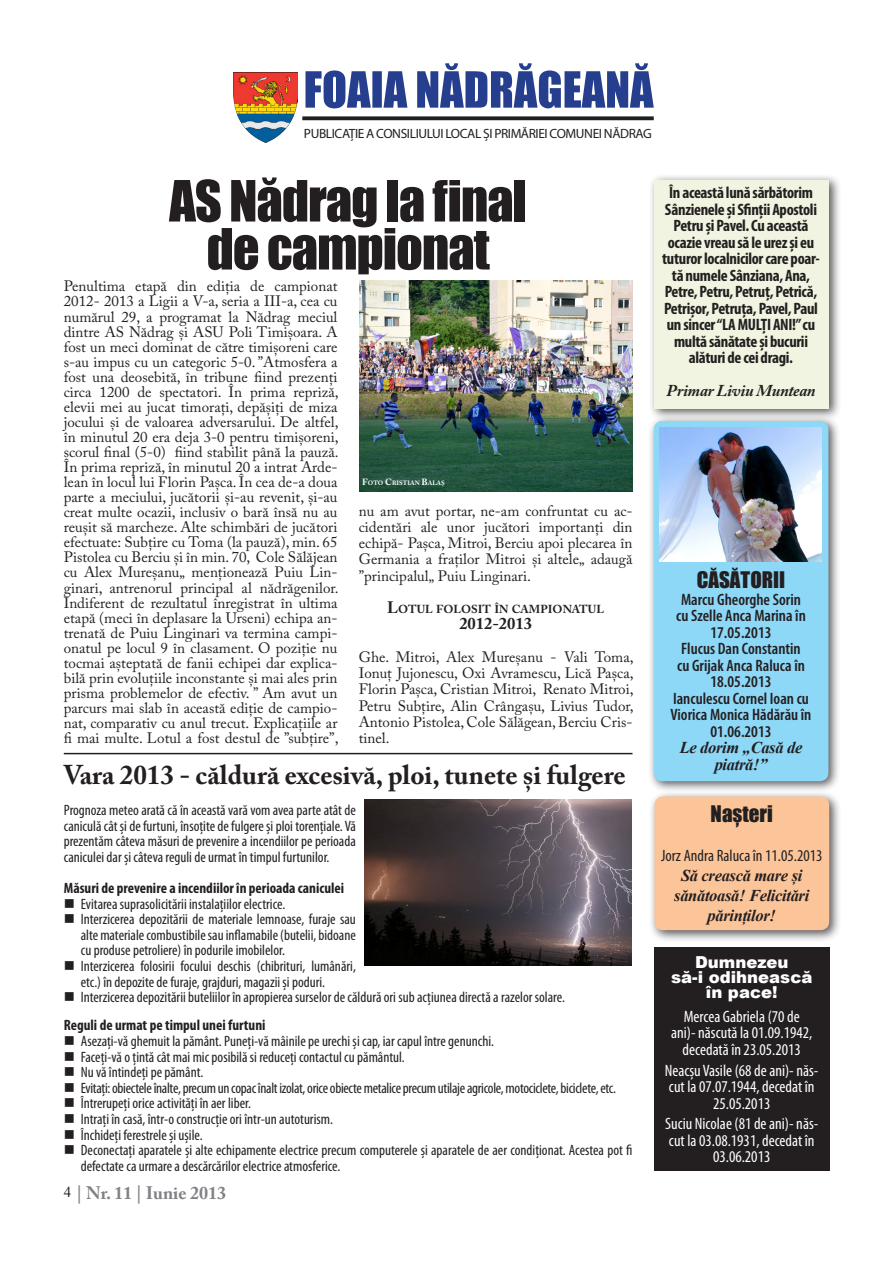
<style>
.page{position:relative;width:893px;height:1263px;background:#fff}
.page>*{position:absolute;margin:0;border:0;box-sizing:border-box;transform-origin:0 0}
.titlu_mare{font:52.5px/48px "Impact";letter-spacing:-.02em;color:#231f20;text-align:center}
.text{font:700 27px "Adobe Caslon Pro";color:#231f20}
.t1{font:21px "Impact";color:#231f20}
.t2{font:700 18px "Adobe Caslon Pro";color:#808285}
.text-2{font:700 condensed 16.5px/16.5px "Myriad Pro";letter-spacing:-.02em;color:#231f20;text-align:center}
.text-3{font:condensed 16.5px/16.5px "Myriad Pro";color:#fff;text-align:center}
.t3{font:600 condensed 16.5px/16.5px "Myriad Pro";color:#231f20;text-align:center}
.t4{font:italic 700 16.5px/19.8px "Times New Roman";letter-spacing:-.02em;color:#231f20;text-align:center}
.text-4{font:900 16.5px/15px "Arial";color:#fff;text-align:center}
.t5{font:condensed 16.5px "Myriad Pro";color:#231f20}
.text-5{font:italic 700 16.5px "Adobe Caslon Pro";letter-spacing:-.02em;color:#231f20}
.text-6{font:700 16.5px "Adobe Caslon Pro";color:#231f20}
.text-7{font:15px/15px "Adobe Caslon Pro";color:#231f20;text-align:justify}
.text-8{font:condensed 15px/15.6px "Myriad Pro";color:#231f20;text-align:justify}
.text-9{font:condensed 15px "Myriad Pro";letter-spacing:-.02em;color:#231f20}
.text-10{font:700 condensed 15px "Myriad Pro";color:#231f20}
.t6{font:15px "Times New Roman";color:#231f20}
.t7{font:13.5px "Myriad Pro";letter-spacing:-.03em;color:#231f20}
.text-11{font:700 11.55px "Adobe Caslon Pro";color:#231f20}
.text-12{font:700 6.3px "Adobe Caslon Pro";color:#fff}
.s1{font-size:9px}
.s2{font-size:16.5px}
</style>
<div class="page">
<img style="left:359px;top:281px;width:274px;height:211px">
<div style="left:648px;top:415px;width:193px;height:379px;background:#231f20;opacity:.75"></div>
<div style="left:654px;top:421px;width:174px;height:360px;background:#8dd7f7;border-radius:9px"></div>
<div style="left:649px;top:790px;width:192px;height:152px;background:#231f20;opacity:.75"></div>
<div style="left:654px;top:796px;width:175px;height:134px;background:#fcc599;border-radius:9px"></div>
<div style="left:649px;top:174px;width:192px;height:246px;background:#231f20;opacity:.75"></div>
<div style="left:654px;top:180px;width:175px;height:228px;background:#f0f4e0"></div>
<svg style="left:302px;top:116px;width:352px;height:4px"></svg>
<img style="left:234px;top:72px;width:63px;height:70px">
<svg style="left:305px;top:63px;width:349px;height:45px"></svg>
<div style="left:654px;top:947px;width:176px;height:224px;background:#231f20"></div>
<img style="left:659px;top:428px;width:163px;height:133px">
<hr style="left:64px;top:753px;width:568px;height:1px;background:#231f20">
<img style="left:364px;top:800px;width:267px;height:166px">
<p class="t7" style="left:304px;top:126px;width:349px">PUBLICAȚIE A CONSILIULUI LOCAL ȘI PRIMĂRIEI COMUNEI NĂDRAG</p>
<p class="titlu_mare" style="left:169px;top:176px;width:359px">AS Nădrag la final de campionat</p>
<p class="text-7" style="left:64px;top:279px;width:276px">Penultima etapă din ediția de campionat 2012- 2013 a Ligii a V-a, seria a III-a, cea cu numărul 29, a programat la Nădrag meciul dintre AS Nădrag și ASU Poli Timișoara. A fost un meci dominat de către timișoreni care s-au impus cu un categoric 5-0. ”Atmosfera a fost una deosebită, în tribune fiind prezenți circa 1200 de spectatori. În prima repriză, elevii mei au jucat timorați, depășiți de miza jocului și de valoarea adversarului. De altfel, în minutul 20 era deja 3-0 pentru timișoreni, scorul final (5-0) fiind stabilit până la pauză.<br>În prima repriză, în minutul 20 a intrat Arde&shy;lean în locul lui Florin Pașca. În cea de-a doua parte a meciului, jucătorii și-au revenit, și-au creat multe ocazii, inclusiv o bară însă nu au reușit să marcheze. Alte schimbări de jucători efectuate: Subțire cu Toma (la pauză), min. 65<br>Pistolea cu Berciu și în min. 70, Cole Sălăjean cu Alex Mureșanu„ menționează Puiu Lin&shy;ginari, antrenorul principal al nădrăgenilor.<br>Indiferent de rezultatul înregistrat în ultima etapă (meci în deplasare la Urseni) echipa an&shy;trenată de Puiu Linginari va termina campi&shy;onatul pe locul 9 în clasament. O poziție nu tocmai așteptată de fanii echipei dar explica&shy;bilă prin evoluțiile inconstante și mai ales prin prisma problemelor de efectiv. ” Am avut un parcurs mai slab în această ediție de campio&shy;nat, comparativ cu anul trecut. Explicațiile ar fi mai multe. Lotul a fost destul de ”subțire”,</p>
<p class="text-12" style="left:362px;top:479px;width:84px"><span class="s1">F</span>OTO <span class="s1">C</span>RISTIAN <span class="s1">B</span>ALAȘ</p>
<p class="text-7" style="left:359px;top:502px;width:275px;line-height:16.2px">nu am avut portar, ne-am confruntat cu ac&shy;cidentări ale unor jucători importanți din echipă- Pașca, Mitroi, Berciu apoi plecarea în Germania a fraților Mitroi și altele„ adaugă ”principalul„ Puiu Linginari.</p>
<p class="text-11" style="left:387px;top:602px;width:218px"><span class="s2">L</span>OTUL FOLOSIT ÎN CAMPIONATUL</p>
<p class="text-6" style="left:459px;top:614px;width:74px">2012-2013</p>
<p class="text-7" style="left:359px;top:649px;width:276px;line-height:16.2px">Ghe. Mitroi, Alex Mureșanu - Vali Toma, Ionuț Jujonescu, Oxi Avramescu, Lică Pașca, Florin Pașca, Cristian Mitroi, Renato Mitroi, Petru Subțire, Alin Crângașu, Livius Tudor, Antonio Pistolea, Cole Sălăgean, Berciu Cris&shy;tinel.</p>
<p class="text" style="left:64px;top:759px;width:563px">Vara 2013 - căldură excesivă, ploi, tunete şi fulgere</p>
<p class="text-8" style="left:64px;top:802px;width:294px">Prognoza meteo arată că în această vară vom avea parte atât de caniculă cât și de furtuni, însoţite de fulgere şi ploi torenţiale. Vă prezentăm câteva măsuri de prevenire a incendiilor pe perioada caniculei dar și câteva reguli de urmat în timpul furtunilor.</p>
<p class="text-10" style="left:64px;top:879px;width:282px">Măsuri de prevenire a incendiilor în perioada caniculei</p>
<p class="text-8" style="left:81px;top:896px;width:206px">Evitarea suprasolicitării instalaţiilor electrice.</p>
<p class="text-8" style="left:81px;top:911px;width:277px">Interzicerea depozitării de materiale lemnoase, furaje sau alte materiale combustibile sau inflamabile (butelii, bidoane cu produse petroliere) în podurile imobilelor.</p>
<p class="text-8" style="left:81px;top:958px;width:277px">Interzicerea folosirii focului deschis (chibrituri, lumânări, etc.) în depozite de furaje, grajduri, magazii şi poduri.</p>
<p class="text-8" style="left:81px;top:989px;width:486px">Interzicerea depozitării buteliilor în apropierea surselor de căldură ori sub acţiunea directă a razelor solare.</p>
<p class="text-10" style="left:64px;top:1016px;width:203px">Reguli de urmat pe timpul unei furtuni</p>
<p class="text-8" style="left:81px;top:1033px;width:415px">Asezaţi-vă ghemuit la pământ. Puneţi-vă mâinile pe urechi şi cap, iar capul între genunchi.</p>
<p class="text-8" style="left:81px;top:1049px;width:325px">Faceţi-vă o ţintă cât mai mic posibilă si reduceţi contactul cu pământul.</p>
<p class="text-8" style="left:81px;top:1064px;width:124px">Nu vă întindeţi pe pământ.</p>
<p class="text-9" style="left:81px;top:1079px;width:537px">Evitaţi: obiectele înalte, precum un copac înalt izolat, orice obiecte metalice precum utilaje agricole, motociclete, biciclete, etc.</p>
<p class="text-8" style="left:81px;top:1095px;width:172px">Întrerupeţi orice activităţi în aer liber.</p>
<p class="text-8" style="left:81px;top:1111px;width:254px">Intraţi în casă, într-o construcţie ori într-un autoturism.</p>
<p class="text-8" style="left:81px;top:1127px;width:123px">Închideţi ferestrele şi uşile.</p>
<p class="text-8" style="left:81px;top:1142px;width:553px">Deconectaţi aparatele şi alte echipamente electrice precum computerele şi aparatele de aer condiţionat. Acestea pot fi defectate ca urmare a descărcărilor electrice atmosferice.</p>
<p class="t6" style="left:64px;top:1182px;width:9px">4</p>
<p class="t2" style="left:76px;top:1182px;width:152px">| Nr. 11 | Iunie 2013</p>
<p class="text-2" style="left:662px;top:184px;width:159px">În această lună sărbătorim<br>Sânzienele şi Sfinţii Apostoli<br>Petru şi Pavel. Cu această ocazie vreau să le urez şi eu tuturor localnicilor care poar&shy;tă numele Sânziana, Ana,<br>Petre, Petru, Petruţ, Petrică,<br>Petrişor, Petruţa, Pavel, Paul un sincer “LA MULŢI ANI!” cu multă sănătate şi bucurii alături de cei dragi.</p>
<p class="text-5" style="left:666px;top:381px;width:151px">Primar Liviu Muntean</p>
<p class="t1" style="left:697px;top:564px;width:90px">CĂSĂTORII</p>
<p class="t3" style="left:676px;top:591px;width:131px">Marcu Gheorghe Sorin cu Szelle Anca Marina în<br>17.05.2013</p>
<p class="t3" style="left:677px;top:641px;width:129px">Flucus Dan Constantin cu Grijak Anca Raluca în<br>18.05.2013</p>
<p class="t3" style="left:671px;top:690px;width:142px">Ianculescu Cornel Ioan cu<br>Viorica Monica Hădărău în<br>01.06.2013</p>
<p class="t4" style="left:680px;top:739px;width:124px;line-height:16.5px">Le dorim „Casă de piatră!”</p>
<p class="t1" style="left:711px;top:797px;width:64px">Nașteri</p>
<p class="t5" style="left:661px;top:846px;width:163px">Jorz Andra Raluca în 11.05.2013</p>
<p class="t4" style="left:674px;top:865px;width:137px">Să crească mare și sănătoasă! Felicitări părinților!</p>
<p class="text-4" style="left:671px;top:954px;width:143px">Dumnezeu<br>să-i odihnească în pace!</p>
<p class="text-3" style="left:671px;top:1008px;width:143px">Mercea Gabriela (70 de ani)- născută la 01.09.1942, decedată în 23.05.2013</p>
<p class="text-3" style="left:665px;top:1062px;width:155px">Neacșu Vasile (68 de ani)- năs&shy;cut la 07.07.1944, decedat în<br>25.05.2013</p>
<p class="text-3" style="left:665px;top:1115px;width:155px">Suciu Nicolae (81 de ani)- năs&shy;cut la 03.08.1931, decedat în<br>03.06.2013</p>
</div>
